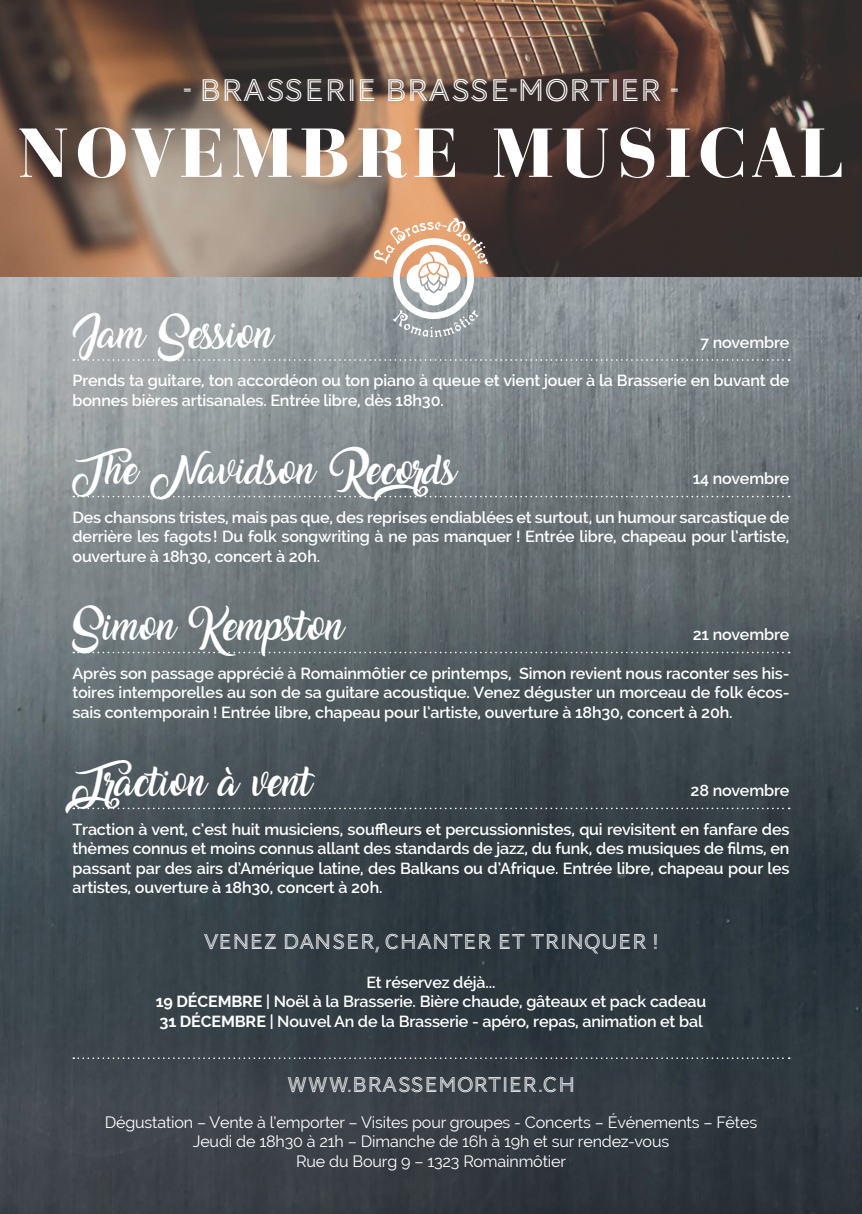
<style>
.page{position:relative;width:862px;height:1214px;background:#fff}
.page>*{position:absolute;margin:0;border:0;box-sizing:border-box;transform-origin:0 0}
.t1{font:900 72.4px "Bauer Bodoni BT";letter-spacing:.1em;color:#fff}
.t2{font:32.2px "AW Conqueror Inline";color:#fff}
.t3{font:26.2px "Amarillo";color:#fff}
.t4{font:22.2px "AW Conqueror Inline";color:#fff}
.t5{font:600 16.2px/19.4px "Raleway";letter-spacing:-.01em;color:#fff;text-align:justify}
.t6{font:16.2px/19.4px "Raleway";letter-spacing:-.01em;color:#fff;text-align:center}
.s1{font-weight:700}
</style>
<div class="page">
<img style="left:0;top:0;width:862px;height:1213px">
<svg style="left:73px;top:359px;width:716px;height:2px"></svg>
<svg style="left:73px;top:495px;width:716px;height:2px"></svg>
<svg style="left:73px;top:651px;width:716px;height:2px"></svg>
<svg style="left:73px;top:807px;width:716px;height:2px"></svg>
<svg style="left:73px;top:1057px;width:716px;height:1px"></svg>
<svg style="left:374px;top:218px;width:114px;height:119px"></svg>
<h2 class="t2" style="left:183px;top:75px;width:496px">- BRASSERIE BRASSE-MORTIER -</h2>
<h1 class="t1" style="left:19px;top:107px;width:826px">NOVEMBRE MUSICAL</h1>
<h3 class="t3" style="left:72px;top:323px;width:202px">Jam Session</h3>
<p class="t5" style="left:700px;top:332px;width:91px">7 novembre</p>
<p class="t5" style="left:72px;top:371px;width:718px">Prends ta guitare, ton accordéon ou ton piano à queue et vient jouer à la Brasserie en buvant de bonnes bières artisanales. Entrée libre, dès 18h30.</p>
<h3 class="t3" style="left:72px;top:460px;width:397px">The Navidson Records</h3>
<p class="t5" style="left:693px;top:469px;width:98px">14 novembre</p>
<p class="t5" style="left:72px;top:507px;width:718px">Des chansons tristes, mais pas que, des reprises endiablées et surtout, un humour sarcastique de derrière les fagots! Du folk songwriting à ne pas manquer ! Entrée libre, chapeau pour l’artiste, ouverture à 18h30, concert à 20h.</p>
<h3 class="t3" style="left:72px;top:616px;width:273px">Simon Kempston</h3>
<p class="t5" style="left:693px;top:625px;width:98px">21 novembre</p>
<p class="t5" style="left:72px;top:663px;width:718px">Après son passage apprécié à Romainmôtier ce printemps, Simon revient nous raconter ses his&shy;toires intemporelles au son de sa guitare acoustique. Venez déguster un morceau de folk écos&shy;sais contemporain ! Entrée libre, chapeau pour l’artiste, ouverture à 18h30, concert à 20h.</p>
<h3 class="t3" style="left:72px;top:771px;width:241px">Traction à vent</h3>
<p class="t5" style="left:690px;top:780px;width:100px">28 novembre</p>
<p class="t5" style="left:72px;top:819px;width:718px">Traction à vent, c’est huit musiciens, souffleurs et percussionnistes, qui revisitent en fanfare des thèmes connus et moins connus allant des standards de jazz, du funk, des musiques de films, en passant par des airs d’Amérique latine, des Balkans ou d’Afrique. Entrée libre, chapeau pour les artistes, ouverture à 18h30, concert à 20h.</p>
<h3 class="t4" style="left:204px;top:931px;width:456px">VENEZ DANSER, CHANTER ET TRINQUER !</h3>
<p class="t5" style="left:156px;top:972px;width:552px;text-align:center">Et réservez déjà...<br><span class="s1">19 DÉCEMBRE</span> | Noël à la Brasserie. Bière chaude, gâteaux et pack cadeau<br><span class="s1">31 DÉCEMBRE</span> | Nouvel An de la Brasserie - apéro, repas, animation et bal</p>
<h3 class="t4" style="left:287px;top:1073px;width:290px">WWW.BRASSEMORTIER.CH</h3>
<p class="t6" style="left:105px;top:1112px;width:654px">Dégustation – Vente à l’emporter – Visites pour groupes - Concerts – Événements – Fêtes<br>Jeudi de 18h30 à 21h – Dimanche de 16h à 19h et sur rendez-vous<br>Rue du Bourg 9 – 1323 Romainmôtier</p>
</div>
